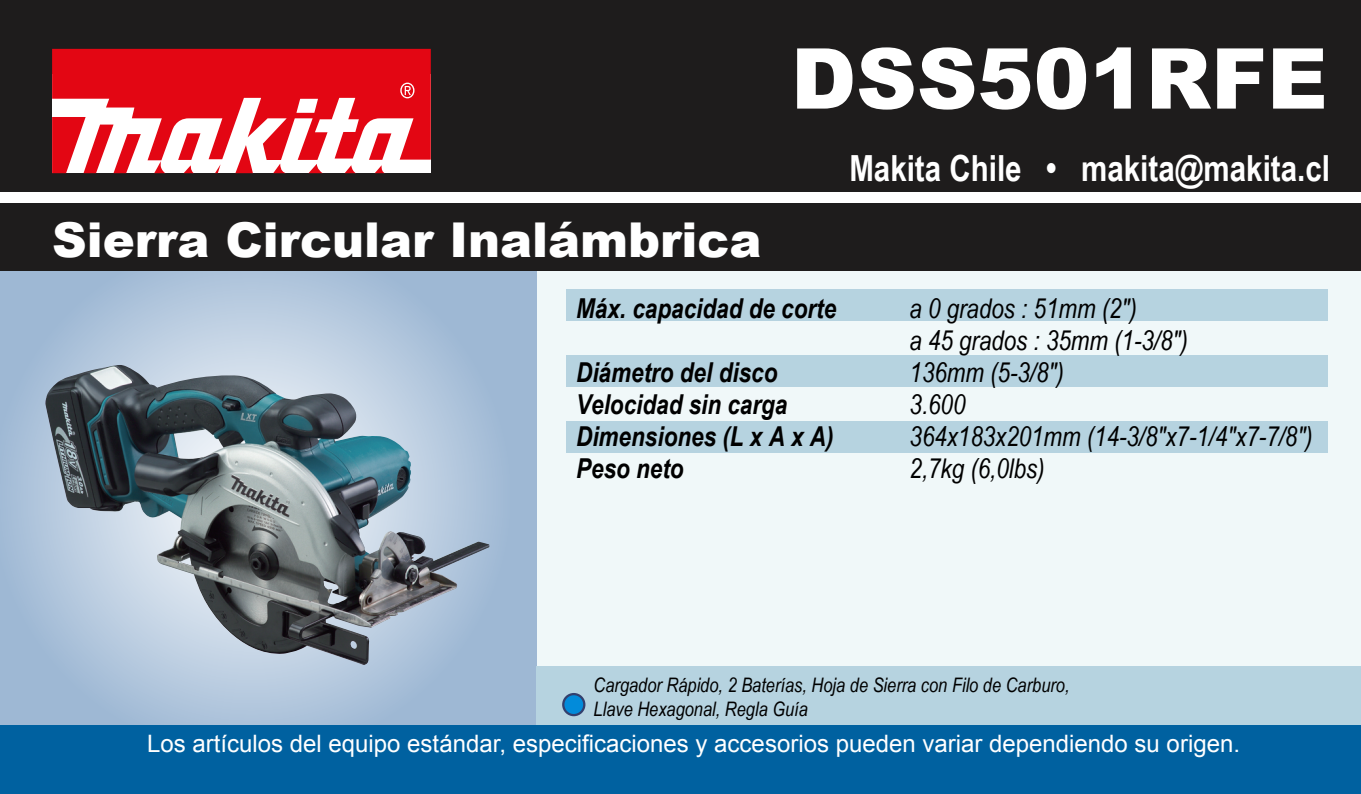
<style>
.page{position:relative;width:1361px;height:794px;background:#fff}
.page>*{position:absolute;margin:0;border:0;box-sizing:border-box;transform-origin:0 0}
.t1{font:900 84px "Arial";color:#fff}
.t2{font:900 48px "Arial";color:#fff}
.t3{font:700 36px "Arial Narrow";color:#fff}
.t4{font:italic 700 27.6px/32px "Arial Narrow";color:#000}
.t5{font:italic 27.2px/32px "Arial Narrow";color:#000}
.t6{font:24px "Arial";color:#fff}
.t7{font:italic 20px/24px "Arial Narrow";color:#000}
</style>
<div class="page">
<div style="left:536px;top:267px;width:825px;height:458px;background:#f0f8f9"></div>
<svg style="left:0;top:271px;width:536px;height:454px;background:#a8bfd8"></svg>
<div style="left:566px;top:290px;width:761px;height:31px;background:#b6d3e0"></div>
<div style="left:566px;top:355px;width:761px;height:31px;background:#b6d3e0"></div>
<div style="left:566px;top:421px;width:761px;height:31px;background:#b6d3e0"></div>
<div style="left:536px;top:666px;width:825px;height:59px;background:#b6d3e0"></div>
<div style="left:0;top:725px;width:1361px;height:69px;background:#0061a0"></div>
<div style="left:0;top:0;width:1361px;height:271px;background:#1e1c1c"></div>
<svg style="left:52px;top:49px;width:379px;height:124px;background:#eb555e"></svg>
<svg style="left:400px;top:83px;width:14px;height:15px"></svg>
<svg style="left:296px;top:99px;width:22px;height:14px"></svg>
<div style="left:0;top:193px;width:1361px;height:10px;background:#fff"></div>
<div style="left:563px;top:694px;width:21px;height:21px;background:#028bda;border-radius:50%"></div>
<div style="left:562px;top:693px;width:23px;height:23px;border:2px solid #33406e;border-radius:50%"></div>
<img style="left:45px;top:365px;width:444px;height:300px">
<h1 class="t1" style="left:791px;top:18px;width:538px">DSS501RFE</h1>
<h2 class="t2" style="left:52px;top:205px;width:711px">Sierra Circular Inalámbrica</h2>
<h3 class="t3" style="left:849px;top:141px;width:482px">Makita Chile • makita@makita.cl</h3>
<p class="t4" style="left:576px;top:291px;width:262px">Máx. capacidad de corte</p>
<p class="t4" style="left:576px;top:355px;width:259px">Diámetro del disco<br>Velocidad sin carga<br>Dimensiones (L x A x A)<br>Peso neto</p>
<p class="t5" style="left:909px;top:292px;width:404px">a 0 grados : 51mm (2")<br>a 45 grados : 35mm (1-3/8")<br>136mm (5-3/8")<br>3.600<br>364x183x201mm (14-3/8"x7-1/4"x7-7/8")<br>2,7kg (6,0lbs)</p>
<p class="t7" style="left:593px;top:672px;width:477px">Cargador Rápido, 2 Baterías, Hoja de Sierra con Filo de Carburo,<br>Llave Hexagonal, Regla Guía</p>
<p class="t6" style="left:147px;top:728px;width:1094px">Los artículos del equipo estándar, especificaciones y accesorios pueden variar dependiendo su origen.</p>
</div>
